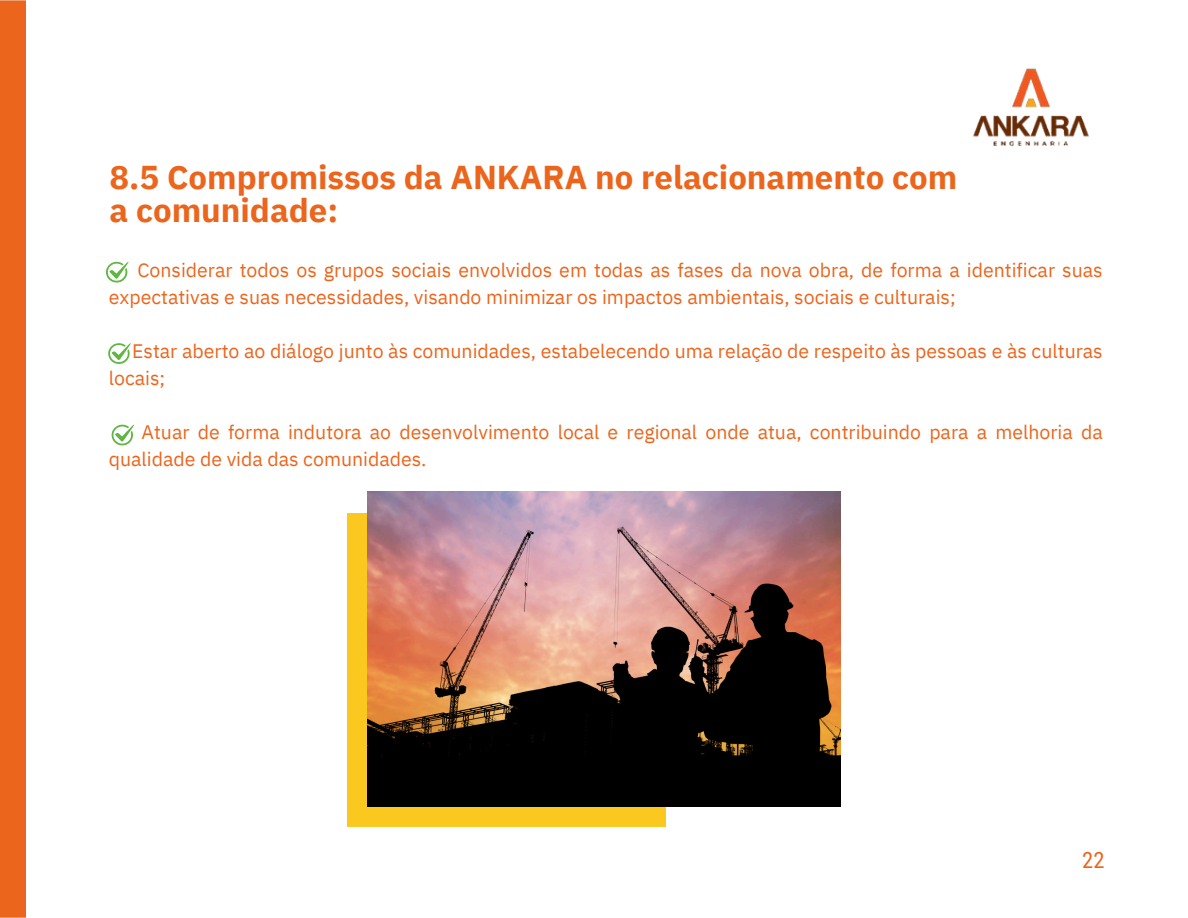
<style>
.page{position:relative;width:1188px;height:918px;background:#fff}
.page>*{position:absolute;margin:0;border:0;box-sizing:border-box;transform-origin:0 0}
.t1{font:700 33px/32.7px "IBM Plex Sans";color:#eb651c}
.t2{font:22.5px "Roboto Condensed";color:#eb651c}
.t3{font:19.5px/27px "IBM Plex Sans";color:#eb651c}
</style>
<div class="page">
<div style="left:0;top:0;width:26px;height:918px;background:#eb651c"></div>
<img style="left:973px;top:68px;width:116px;height:79px">
<svg style="left:106px;top:261px;width:23px;height:22px"></svg>
<svg style="left:108px;top:343px;width:23px;height:21px"></svg>
<svg style="left:111px;top:424px;width:23px;height:22px"></svg>
<div style="left:348px;top:513px;width:317px;height:313px;background:#fac81e"></div>
<img style="left:368px;top:492px;width:472px;height:315px">
<p class="t1" style="left:109px;top:160px;width:849px">8.5 Compromissos da ANKARA no relacionamento com a comunidade:</p>
<p class="t3" style="left:109px;top:256px;width:996px;text-indent:29px">Considerar todos os grupos sociais envolvidos em todas as fases da nova obra, de forma a identificar suas expectativas e suas necessidades, visando minimizar os impactos ambientais, sociais e culturais;</p>
<p class="t3" style="left:109px;top:337px;width:996px;text-indent:23px">Estar aberto ao diálogo junto às comunidades, estabelecendo uma relação de respeito às pessoas e às culturas locais;</p>
<p class="t3" style="left:109px;top:418px;width:996px;text-indent:33px">Atuar de forma indutora ao desenvolvimento local e regional onde atua, contribuindo para a melhoria da qualidade de vida das comunidades.</p>
<p class="t2" style="left:1082px;top:848px;width:24px">22</p>
</div>
